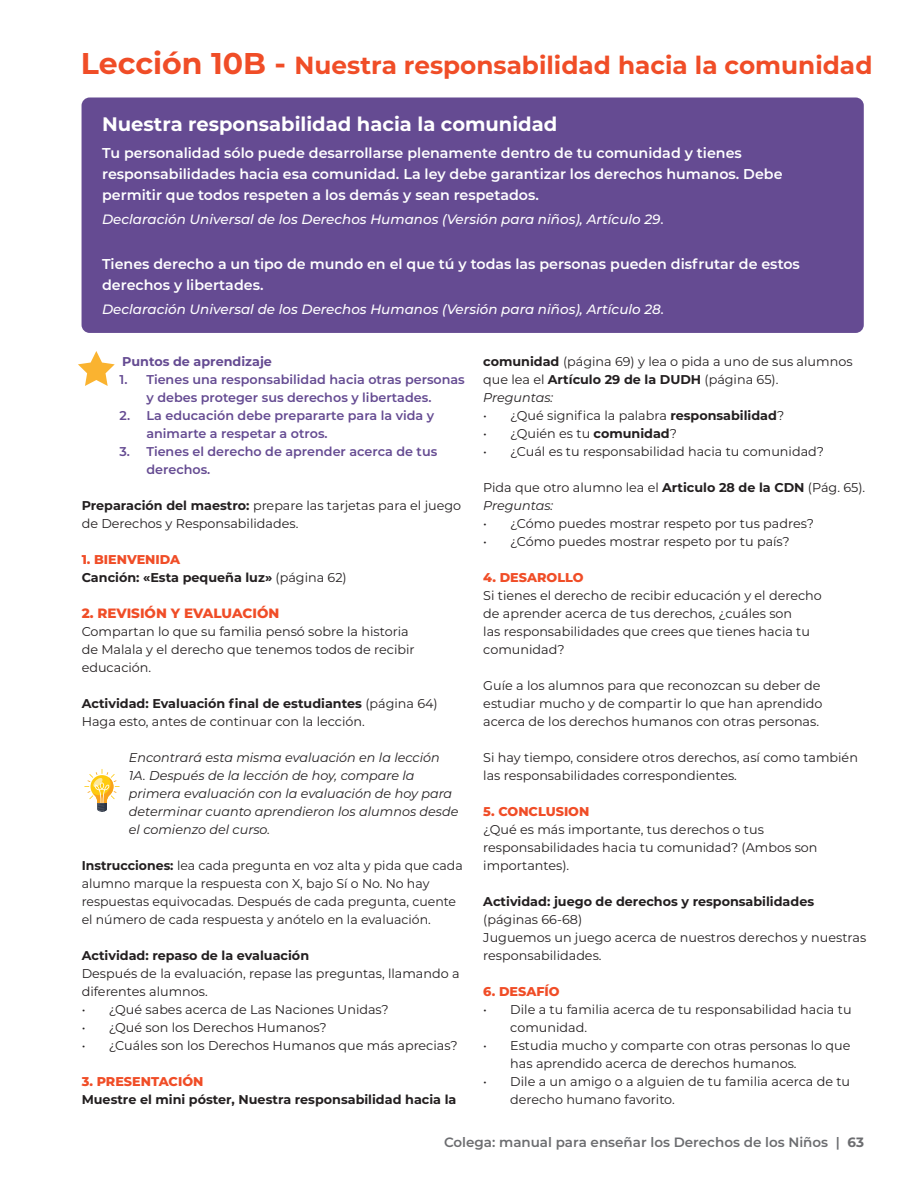
<style>
.page{position:relative;width:918px;height:1188px;background:#fff}
.page>*{position:absolute;margin:0;border:0;box-sizing:border-box;transform-origin:0 0}
.t1{font:700 24.75px "Montserrat";color:#f04d27}
.t2{font:700 19.5px "Montserrat";color:#fff}
.t3{font:600 14.25px/21px "Montserrat";color:#fff}
.t4{font:italic 500 13.5px "Montserrat";color:#fff}
.t5{font:600 13.5px "Montserrat";color:#6c6d70}
.t6{font:800 13.5px "Montserrat";color:#f04d27}
.t7{font:12.75px/18px "Montserrat";color:#231f20}
.t8{font:600 12.75px/18px "Montserrat";color:#654b92}
.t9{font:italic 12.75px/18px "Montserrat";color:#231f20}
.t10{font:700 12.75px/18px "Montserrat";color:#231f20}
.t11{font:800 12.75px "Montserrat";color:#f04d27}
.t12{font:700 12.75px "Montserrat";color:#654b92}
.s1{font-size:30px}
.s2{font-style:normal}
.s3{font-weight:700}
.s4{font-weight:800;color:#f04d27}
.s5{font-weight:400}
.s6{font-style:italic}
</style>
<div class="page">
<svg style="left:78px;top:351px;width:37px;height:35px"></svg>
<div style="left:82px;top:98px;width:782px;height:235px;background:#654b92;border-radius:8px"></div>
<svg style="left:84px;top:769px;width:36px;height:43px"></svg>
<h1 class="t1" style="left:81px;top:47px;width:793px"><span class="s1">Lección 10B -</span> Nuestra responsabilidad hacia la comunidad</h1>
<h2 class="t2" style="left:102px;top:110px;width:457px">Nuestra responsabilidad hacia la comunidad</h2>
<p class="t3" style="left:102px;top:142px;width:682px">Tu personalidad sólo puede desarrollarse plenamente dentro de tu comunidad y tienes responsabilidades hacia esa comunidad. La ley debe garantizar los derechos humanos. Debe permitir que todos respeten a los demás y sean respetados.</p>
<p class="t4" style="left:102px;top:210px;width:563px">Declaración Universal de los Derechos Humanos (Versión para niños), Artículo 29<span class="s2">.</span></p>
<p class="t3" style="left:102px;top:253px;width:699px">Tienes derecho a un tipo de mundo en el que tú y todas las personas pueden disfrutar de estos derechos y libertades.</p>
<p class="t4" style="left:102px;top:300px;width:563px">Declaración Universal de los Derechos Humanos (Versión para niños), Artículo 28.</p>
<p class="t12" style="left:122px;top:353px;width:151px">Puntos de aprendizaje</p>
<p class="t8" style="left:119px;top:370px;width:347px;text-align:center">1. Tienes una responsabilidad hacia otras personas y debes proteger sus derechos y libertades.</p>
<p class="t8" style="left:146px;top:406px;width:289px;text-indent:-27px">2. La educación debe prepararte para la vida y animarte a respetar a otros.</p>
<p class="t8" style="left:146px;top:442px;width:292px;text-indent:-27px">3. Tienes el derecho de aprender acerca de tus derechos.</p>
<p class="t7" style="left:82px;top:496px;width:381px"><span class="s3">Preparación del maestro:</span> prepare las tarjetas para el juego de Derechos y Responsabilidades.</p>
<p class="t10" style="left:82px;top:550px;width:267px"><span class="s4">1. BIENVENIDA<br></span>Canción: «Esta pequeña luz» <span class="s5">(página 62)</span></p>
<p class="t6" style="left:82px;top:604px;width:199px">2. REVISIÓN Y EVALUACIÓN</p>
<p class="t7" style="left:82px;top:622px;width:335px">Compartan lo que su familia pensó sobre la historia de Malala y el derecho que tenemos todos de recibir educación.</p>
<p class="t7" style="left:82px;top:694px;width:358px"><span class="s3">Actividad: Evaluación final de estudiantes</span> (página 64)<br>Haga esto, antes de continuar con la lección.</p>
<p class="t9" style="left:129px;top:748px;width:331px">Encontrará esta misma evaluación en la lección 1A. Después de la lección de hoy, compare la primera evaluación con la evaluación de hoy para determinar cuanto aprendieron los alumnos desde el comienzo del curso.</p>
<p class="t7" style="left:82px;top:856px;width:383px"><span class="s3">Instrucciones:</span> lea cada pregunta en voz alta y pida que cada alumno marque la respuesta con X, bajo Sí o No. No hay respuestas equivocadas. Después de cada pregunta, cuente el número de cada respuesta y anótelo en la evaluación.</p>
<p class="t10" style="left:82px;top:946px;width:229px">Actividad: repaso de la evaluación</p>
<p class="t7" style="left:82px;top:964px;width:379px">Después de la evaluación, repase las preguntas, llamando a diferentes alumnos.</p>
<p class="t7" style="left:82px;top:1000px;width:309px">• ¿Qué sabes acerca de Las Naciones Unidas?</p>
<p class="t7" style="left:82px;top:1018px;width:247px">• ¿Qué son los Derechos Humanos?</p>
<p class="t7" style="left:82px;top:1036px;width:377px">• ¿Cuáles son los Derechos Humanos que más aprecias?</p>
<p class="t11" style="left:82px;top:1072px;width:123px">3. PRESENTACIÓN</p>
<p class="t10" style="left:82px;top:1090px;width:376px">Muestre el mini póster, Nuestra responsabilidad hacia la</p>
<p class="t7" style="left:483px;top:352px;width:371px"><span class="s3">comunidad</span> (página 69) y lea o pida a uno de sus alumnos que lea el <span class="s3">Artículo 29 de la DUDH</span> (página 65).<br><span class="s6">Preguntas:</span></p>
<p class="t7" style="left:483px;top:406px;width:302px">• ¿Qué significa la palabra <span class="s3">responsabilidad</span>?</p>
<p class="t7" style="left:483px;top:424px;width:195px">• ¿Quién es tu <span class="s3">comunidad</span>?</p>
<p class="t7" style="left:483px;top:442px;width:342px">• ¿Cuál es tu responsabilidad hacia tu comunidad?</p>
<p class="t7" style="left:483px;top:478px;width:384px">Pida que otro alumno lea el <span class="s3">Articulo 28 de la CDN</span> (Pág. 65).<br><span class="s6">Preguntas:</span></p>
<p class="t7" style="left:483px;top:514px;width:332px">• ¿Cómo puedes mostrar respeto por tus padres?</p>
<p class="t7" style="left:483px;top:532px;width:308px">• ¿Cómo puedes mostrar respeto por tu país?</p>
<p class="t11" style="left:483px;top:569px;width:102px">4. DESAROLLO</p>
<p class="t7" style="left:483px;top:586px;width:340px">Si tienes el derecho de recibir educación y el derecho de aprender acerca de tus derechos, ¿cuáles son<br>las responsabilidades que crees que tienes hacia tu comunidad?</p>
<p class="t7" style="left:483px;top:676px;width:341px">Guíe a los alumnos para que reconozcan su deber de estudiar mucho y de compartir lo que han aprendido acerca de los derechos humanos con otras personas.</p>
<p class="t7" style="left:483px;top:748px;width:376px">Si hay tiempo, considere otros derechos, así como también las responsabilidades correspondientes.</p>
<p class="t11" style="left:483px;top:803px;width:108px">5. CONCLUSION</p>
<p class="t7" style="left:483px;top:820px;width:336px">¿Qué es más importante, tus derechos o tus responsabilidades hacia tu comunidad? (Ambos son importantes).</p>
<p class="t10" style="left:483px;top:892px;width:332px">Actividad: juego de derechos y responsabilidades</p>
<p class="t7" style="left:483px;top:910px;width:384px">(páginas 66-68)<br>Juguemos un juego acerca de nuestros derechos y nuestras responsabilidades.</p>
<p class="t11" style="left:483px;top:983px;width:78px">6. DESAFÍO</p>
<p class="t7" style="left:510px;top:1001px;width:343px;text-indent:-27px">• Dile a tu familia acerca de tu responsabilidad hacia tu comunidad.</p>
<p class="t7" style="left:510px;top:1037px;width:342px;text-indent:-27px">• Estudia mucho y comparte con otras personas lo que has aprendido acerca de derechos humanos.</p>
<p class="t7" style="left:510px;top:1073px;width:341px;text-indent:-27px">• Dile a un amigo o a alguien de tu familia acerca de tu derecho humano favorito.</p>
<p class="t5" style="left:444px;top:1133px;width:421px">Colega: manual para enseñar los Derechos de los Niños | <span class="s3">63</span></p>
</div>
